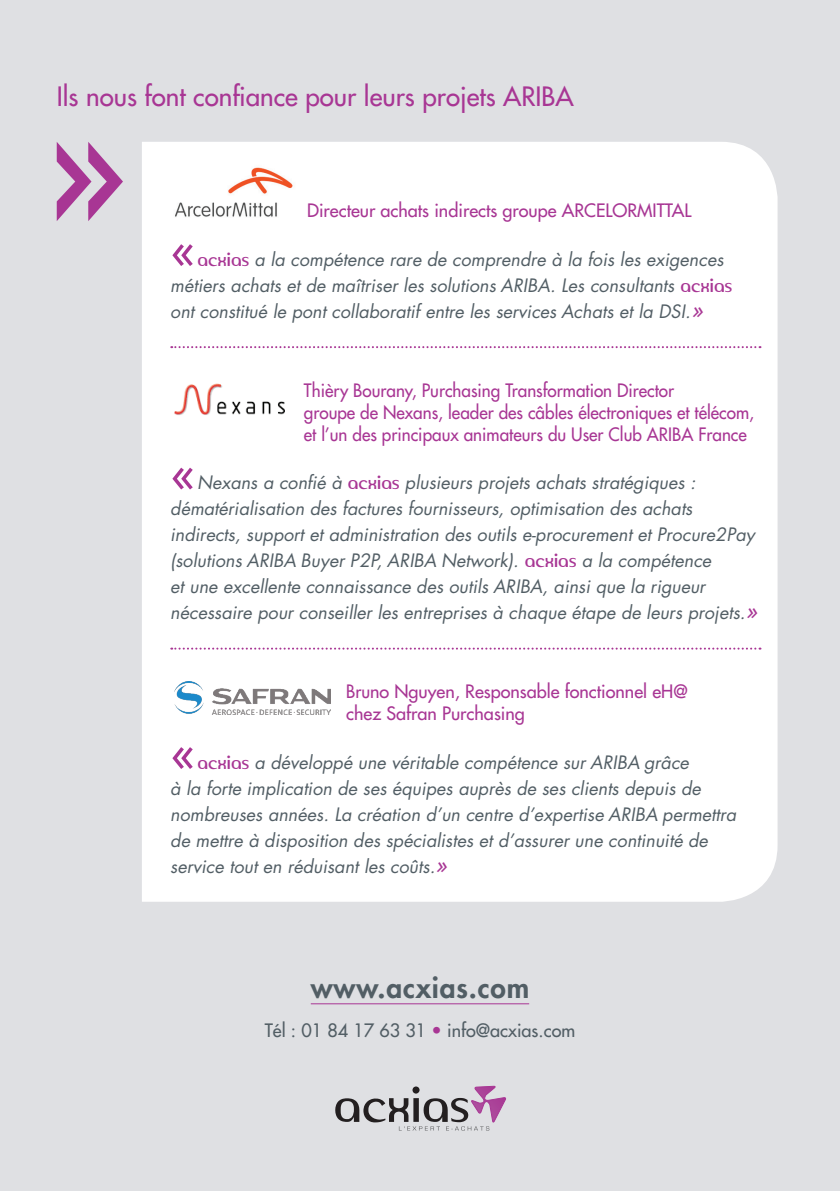
<style>
.page{position:relative;width:840px;height:1191px;background:#fff}
.page>*{position:absolute;margin:0;border:0;box-sizing:border-box;transform-origin:0 0}
.t1{font:52px "Futura";color:#a83694}
.t2{font:800 28px "Futura";letter-spacing:.03em;color:#525e65}
.t3{font:26px "Futura";color:#a83694}
.t4{font:italic 18px/26px "Futura";color:#525e65}
.t5{font:18px/22px "Futura";color:#a83694;scale:.95 1}
.t6{font:18px "Futura";color:#a83694}
.t7{font:18px "Futura";color:#525e65}
.s1{font-family:"Amerika Sans";font-style:normal;color:#a83694}
.s2{font-size:24px;color:#a83694}
.s3{color:#a83694}
</style>
<div class="page">
<div style="left:0;top:0;width:839px;height:1191px;background:#dfe0e3"></div>
<div style="left:142px;top:142px;width:635px;height:759px;background:#fff"></div>
<svg style="left:171px;top:346px;width:589px;height:2px"></svg>
<svg style="left:171px;top:647px;width:589px;height:2px"></svg>
<svg style="left:57px;top:142px;width:66px;height:79px"></svg>
<div style="left:173px;top:368px;width:114px;height:63px;background:#fff"></div>
<img style="left:174px;top:383px;width:110px;height:32px">
<img style="left:171px;top:161px;width:124px;height:57px">
<div style="left:170px;top:677px;width:164px;height:43px;background:#fff"></div>
<img style="left:175px;top:682px;width:156px;height:32px">
<svg style="left:335px;top:1086px;width:171px;height:44px"></svg>
<hr style="left:310px;top:1003px;width:219px;height:1px;background:#a83694">
<h3 class="t3" style="left:57px;top:79px;width:518px">Ils nous font confiance pour leurs projets ARIBA</h3>
<p class="t6" style="left:307px;top:199px;width:385px">Directeur achats indirects groupe ARCELORMITTAL</p>
<h1 class="t1" style="left:170px;top:213px;width:27px">«</h1>
<p class="t4" style="left:170px;top:246px;width:563px;text-indent:27px"><span class="s1">acxias</span> a la compétence rare de comprendre à la fois les exigences métiers achats et de maîtriser les solutions ARIBA. Les consultants <span class="s1">acxias </span>ont constitué le pont collaboratif entre les services Achats et la DSI.<span class="s2">»</span></p>
<p class="t5" style="left:304px;top:379px;width:475px">Thièry Bourany, Purchasing Transformation Director<br>groupe de Nexans, leader des câbles électroniques et télécom, et l’un des principaux animateurs du User Club ARIBA France</p>
<h1 class="t1" style="left:170px;top:436px;width:27px">«</h1>
<p class="t4" style="left:170px;top:469px;width:588px;text-indent:27px">Nexans a confié à <span class="s1">acxias</span> plusieurs projets achats stratégiques : dématérialisation des factures fournisseurs, optimisation des achats indirects, support et administration des outils e-procurement et Procure2Pay (solutions ARIBA Buyer P2P, ARIBA Network). <span class="s1">acxias</span> a la compétence<br>et une excellente connaissance des outils ARIBA, ainsi que la rigueur nécessaire pour conseiller les entreprises à chaque étape de leurs projets.<span class="s2">»</span></p>
<p class="t5" style="left:346px;top:680px;width:361px">Bruno Nguyen, Responsable fonctionnel eH@ chez Safran Purchasing</p>
<h1 class="t1" style="left:170px;top:715px;width:27px">«</h1>
<p class="t4" style="left:170px;top:749px;width:567px;text-indent:27px"><span class="s1">acxias</span> a développé une véritable compétence sur ARIBA grâce<br>à la forte implication de ses équipes auprès de ses clients depuis de nombreuses années. La création d’un centre d’expertise ARIBA permettra de mettre à disposition des spécialistes et d’assurer une continuité de service tout en réduisant les coûts.<span class="s2">»</span></p>
<h2 class="t2" style="left:310px;top:968px;width:220px">www.acxias.com</h2>
<p class="t7" style="left:264px;top:1018px;width:312px">Tél : 01 84 17 63 31 <span class="s3">•</span> info@acxias.com</p>
</div>
